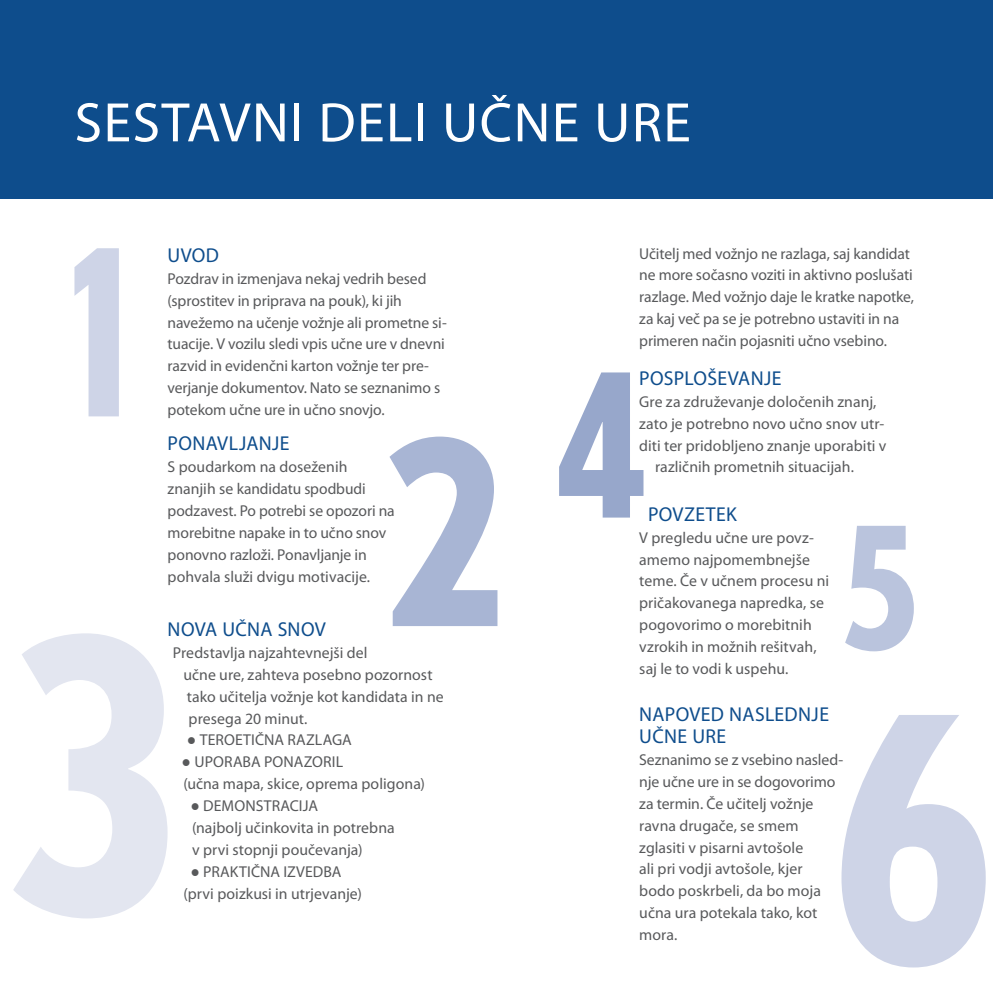
<style>
.page{position:relative;width:993px;height:993px;background:#fff}
.page>*{position:absolute;margin:0;border:0;box-sizing:border-box;transform-origin:0 0}
.t1{font:56px "Myriad Pro";letter-spacing:.025em;color:#fff}
.t2{font:20.12px/21.9px "Myriad Pro";letter-spacing:.015em;color:#0e4d8c}
.t3{font:15.75px/21.9px "Myriad Pro";color:#58595b}
.s1{font-family:"Verdana"}
</style>
<div class="page">
<div style="left:0;top:0;width:992px;height:198px;background:#0e4d8c"></div>
<svg style="left:74px;top:248px;width:45px;height:168px"></svg>
<svg style="left:13px;top:633px;width:154px;height:285px;fill:#e3e6f0"></svg>
<svg style="left:389px;top:436px;width:108px;height:190px"></svg>
<svg style="left:559px;top:372px;width:84px;height:145px"></svg>
<svg style="left:841px;top:715px;width:144px;height:252px"></svg>
<svg style="left:845px;top:525px;width:68px;height:126px"></svg>
<h1 class="t1" style="left:74px;top:88px;width:617px">SESTAVNI DELI UČNE URE</h1>
<p class="t2" style="left:167px;top:244px;width:53px">UVOD</p>
<p class="t3" style="left:167px;top:267px;width:281px">Pozdrav in izmenjava nekaj vedrih besed (sprostitev in priprava na pouk), ki jih navežemo na učenje vožnje ali prometne si&shy;tuacije. V vozilu sledi vpis učne ure v dnevni razvid in evidenčni karton vožnje ter pre&shy;verjanje dokumentov. Nato se seznanimo s potekom učne ure in učno snovjo.</p>
<p class="t2" style="left:167px;top:432px;width:123px">PONAVLJANJE</p>
<p class="t3" style="left:167px;top:455px;width:229px">S poudarkom na doseženih znanjih se kandidatu spodbudi podzavest. Po potrebi se opozori na morebitne napake in to učno snov ponovno razloži. Ponavljanje in pohvala služi dvigu motivacije.</p>
<p class="t2" style="left:167px;top:617px;width:160px">NOVA UČNA SNOV</p>
<p class="t3" style="left:173px;top:641px;width:196px">Predstavlja najzahtevnejši del</p>
<p class="t3" style="left:183px;top:663px;width:251px">učne ure, zahteva posebno pozornost</p>
<p class="t3" style="left:187px;top:685px;width:258px">tako učitelja vožnje kot kandidata in ne</p>
<p class="t3" style="left:188px;top:706px;width:120px">presega 20 minut.</p>
<p class="t3" style="left:187px;top:728px;width:166px"><span class="s1">●</span> TEROETIČNA RAZLAGA</p>
<p class="t3" style="left:181px;top:750px;width:245px"><span class="s1">●</span> UPORABA PONAZORIL<br>(učna mapa, skice, oprema poligona)</p>
<p class="t3" style="left:190px;top:794px;width:206px"><span class="s1">●</span> DEMONSTRACIJA<br>(najbolj učinkovita in potrebna v prvi stopnji poučevanja)</p>
<p class="t3" style="left:183px;top:860px;width:180px;text-indent:7px"><span class="s1">●</span> PRAKTIČNA IZVEDBA (prvi poizkusi in utrjevanje)</p>
<p class="t3" style="left:639px;top:242px;width:276px">Učitelj med vožnjo ne razlaga, saj kandidat ne more sočasno voziti in aktivno poslušati razlage. Med vožnjo daje le kratke napotke, za kaj več pa se je potrebno ustaviti in na primeren način pojasniti učno vsebino.</p>
<p class="t2" style="left:639px;top:366px;width:144px">POSPLOŠEVANJE</p>
<p class="t3" style="left:639px;top:390px;width:239px">Gre za združevanje določenih znanj,</p>
<p class="t3" style="left:639px;top:412px;width:246px">zato je potrebno novo učno snov utr-</p>
<p class="t3" style="left:639px;top:434px;width:249px">diti ter pridobljeno znanje uporabiti v</p>
<p class="t3" style="left:654px;top:456px;width:200px">različnih prometnih situacijah.</p>
<p class="t2" style="left:647px;top:502px;width:90px">POVZETEK</p>
<p class="t3" style="left:639px;top:526px;width:191px">V pregledu učne ure povz&shy;amemo najpomembnejše teme. Če v učnem procesu ni pričakovanega napredka, se pogovorimo o morebitnih vzrokih in možnih rešitvah, saj le to vodi k uspehu.</p>
<p class="t2" style="left:639px;top:702px;width:191px">NAPOVED NASLEDNJE<br>UČNE URE</p>
<p class="t3" style="left:639px;top:748px;width:205px">Seznanimo se z vsebino nasled&shy;nje učne ure in se dogovorimo za termin. Če učitelj vožnje ravna drugače, se smem zglasiti v pisarni avtošole<br>ali pri vodji avtošole, kjer<br>bodo poskrbeli, da bo moja učna ura potekala tako, kot mora.</p>
</div>
